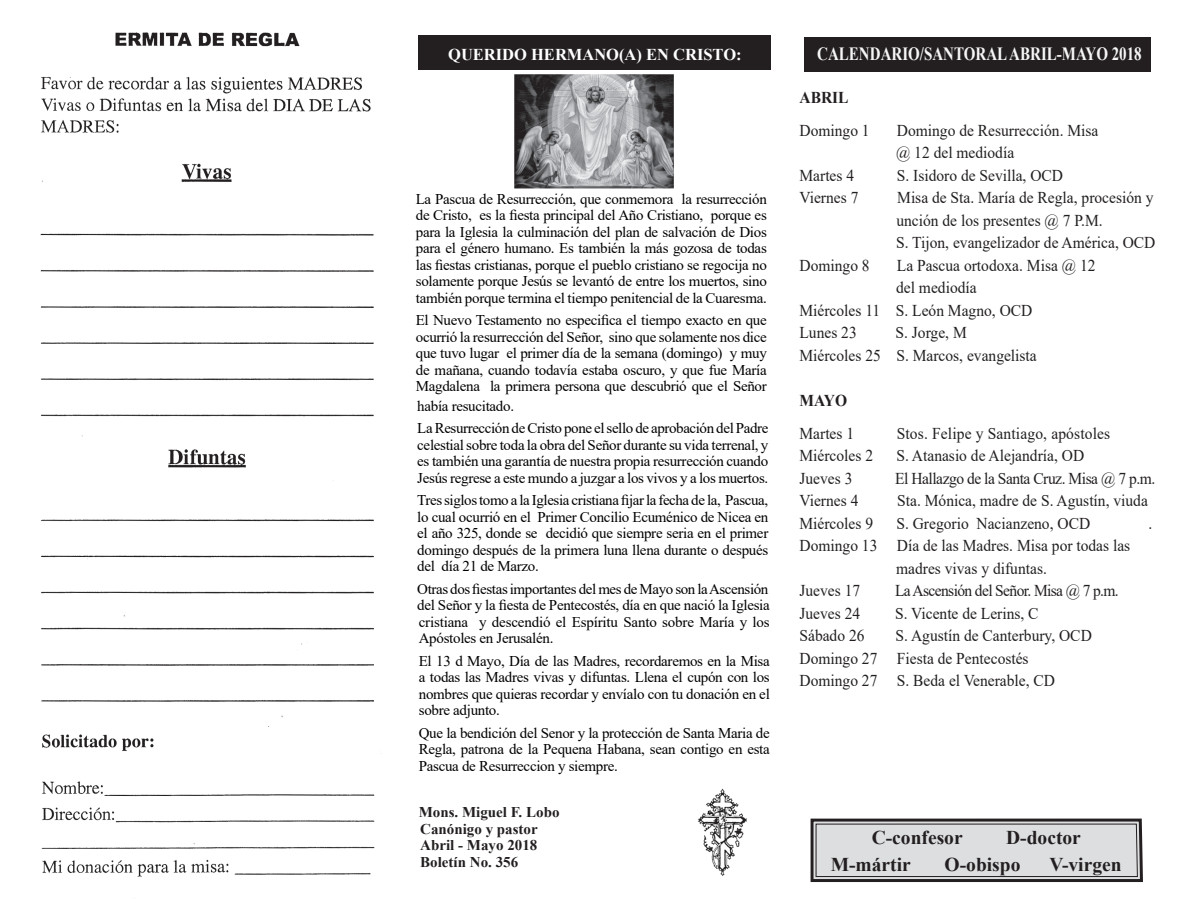
<style>
.page{position:relative;width:1188px;height:918px;background:#fff}
.page>*{position:absolute;margin:0;border:0;box-sizing:border-box;transform-origin:0 0}
.t1{font:700 19.5px "Times New Roman";color:#231f20}
.t2{font:700 18.6px "Times New Roman";color:#f6f6f7;scale:.81 1}
.t3{font:16.5px/22.5px "Times New Roman";color:#231f20;scale:.94 1}
.t4{font:16.5px "Times New Roman";letter-spacing:-.03em;color:#231f20;scale:.94 1}
.t5{font:16.5px "Times New Roman";letter-spacing:-.04em;color:#231f20;scale:.94 1}
.t6{font:700 16.5px "Times New Roman";color:#fff}
.t7{font:700 16.5px "Times New Roman";color:#231f20;scale:.94 1}
.t8{font:14.85px/16.5px "Times New Roman";letter-spacing:-.02em;color:#000;text-align:justify}
.t9{font:700 14.85px "Times New Roman";color:#231f20}
</style>
<div class="page">
<div style="left:418px;top:35px;width:353px;height:35px;background:#231f20"></div>
<div style="left:805px;top:37px;width:346px;height:34px;background:#231f20"></div>
<svg style="left:810px;top:818px;width:333px;height:64px;background:#c2c2c4"></svg>
<img style="left:698px;top:788px;width:49px;height:88px">
<img style="left:40px;top:32px;width:335px;height:845px">
<img style="left:515px;top:75px;width:158px;height:114px">
<p class="t6" style="left:448px;top:42px;width:295px">QUERIDO HERMANO(A) EN CRISTO:</p>
<p class="t8" style="left:416px;top:190px;width:353px">La Pascua de Resurrección, que conmemora la resurrección de Cristo, es la fiesta principal del Año Cristiano, porque es para la Iglesia la culminación del plan de salvación de Dios para el género humano. Es también la más gozosa de todas las fiestas cristianas, porque el pueblo cristiano se regocija no solamente porque Jesús se levantó de entre los muertos, sino también porque termina el tiempo penitencial de la Cuaresma.</p>
<p class="t8" style="left:416px;top:311px;width:353px">El Nuevo Testamento no especifica el tiempo exacto en que ocurrió la resurrección del Señor, sino que solamente nos dice que tuvo lugar el primer día de la semana (domingo) y muy de mañana, cuando todavía estaba oscuro, y que fue María Magdalena la primera persona que descubrió que el Señor</p>
<p class="t8" style="left:417px;top:397px;width:98px">había resucitado.</p>
<p class="t8" style="left:417px;top:419px;width:353px">La Resurrección de Cristo pone el sello de aprobación del Padre celestial sobre toda la obra del Señor durante su vida terrenal, y es también una garantía de nuestra propia resurrección cuando Jesús regrese a este mundo a juzgar a los vivos y a los muertos.</p>
<p class="t8" style="left:417px;top:491px;width:353px">Tres siglos tomo a la Iglesia cristiana fijar la fecha de la, Pascua, lo cual ocurrió en el Primer Concilio Ecuménico de Nicea en el año 325, donde se decidió que siempre seria en el primer domingo después de la primera luna llena durante o después del día 21 de Marzo.</p>
<p class="t8" style="left:417px;top:580px;width:354px">Otras dos fiestas importantes del mes de Mayo son la Ascensión del Señor y la fiesta de Pentecostés, día en que nació la Iglesia cristiana y descendió el Espíritu Santo sobre María y los Apóstoles en Jerusalén.</p>
<p class="t8" style="left:419px;top:652px;width:353px">El 13 d Mayo, Día de las Madres, recordaremos en la Misa a todas las Madres vivas y difuntas. Llena el cupón con los nombres que quieras recordar y envíalo con tu donación en el sobre adjunto.</p>
<p class="t8" style="left:419px;top:724px;width:353px">Que la bendición del Senor y la protección de Santa Maria de Regla, patrona de la Pequena Habana, sean contigo en esta Pascua de Resurreccion y siempre.</p>
<p class="t9" style="left:419px;top:801px;width:142px">Mons. Miguel F. Lobo</p>
<p class="t9" style="left:420px;top:818px;width:119px">Canónigo y pastor</p>
<p class="t9" style="left:420px;top:834px;width:119px">Abril - Mayo 2018</p>
<p class="t9" style="left:420px;top:851px;width:99px">Boletín No. 356</p>
<p class="t2" style="left:817px;top:41px;width:402px">CALENDARIO/SANTORAL ABRIL-MAYO 2018</p>
<p class="t7" style="left:800px;top:85px;width:54px">ABRIL</p>
<p class="t3" style="left:800px;top:118px;width:76px">Domingo 1</p>
<p class="t3" style="left:897px;top:118px;width:216px">Domingo de Resurrección. Misa</p>
<p class="t3" style="left:896px;top:141px;width:127px">@ 12 del mediodía</p>
<p class="t3" style="left:800px;top:163px;width:60px">Martes 4</p>
<p class="t3" style="left:897px;top:163px;width:178px">S. Isidoro de Sevilla, OCD</p>
<p class="t3" style="left:800px;top:186px;width:64px">Viernes 7</p>
<p class="t3" style="left:897px;top:186px;width:274px">Misa de Sta. María de Regla, procesión y</p>
<p class="t3" style="left:896px;top:208px;width:221px">unción de los presentes @ 7 P.M.</p>
<p class="t3" style="left:896px;top:231px;width:277px">S. Tijon, evangelizador de América, OCD</p>
<p class="t3" style="left:800px;top:253px;width:76px">Domingo 8</p>
<p class="t3" style="left:897px;top:253px;width:213px">La Pascua ortodoxa. Misa @ 12</p>
<p class="t3" style="left:896px;top:276px;width:87px">del mediodía</p>
<p class="t3" style="left:800px;top:298px;width:249px">Miércoles 11 S. León Magno, OCD</p>
<p class="t3" style="left:800px;top:321px;width:62px">Lunes 23</p>
<p class="t3" style="left:896px;top:321px;width:77px">S. Jorge, M</p>
<p class="t3" style="left:800px;top:343px;width:254px">Miércoles 25 S. Marcos, evangelista</p>
<p class="t7" style="left:800px;top:388px;width:52px">MAYO</p>
<p class="t3" style="left:800px;top:421px;width:60px">Martes 1</p>
<p class="t3" style="left:897px;top:421px;width:229px">Stos. Felipe y Santiago, apóstoles</p>
<p class="t3" style="left:800px;top:444px;width:80px">Miércoles 2</p>
<p class="t3" style="left:896px;top:444px;width:201px">S. Atanasio de Alejandría, OD</p>
<p class="t3" style="left:800px;top:466px;width:58px">Jueves 3</p>
<p class="t4" style="left:895px;top:466px;width:278px">El Hallazgo de la Santa Cruz. Misa @ 7 p.m.</p>
<p class="t3" style="left:800px;top:489px;width:64px">Viernes 4</p>
<p class="t3" style="left:897px;top:489px;width:268px">Sta. Mónica, madre de S. Agustín, viuda</p>
<p class="t3" style="left:800px;top:511px;width:80px">Miércoles 9</p>
<p class="t3" style="left:896px;top:511px;width:208px">S. Gregorio Nacianzeno, OCD</p>
<p class="t3" style="left:1148px;top:511px;width:6px">.</p>
<p class="t3" style="left:896px;top:534px;width:251px;text-indent:-97px">Domingo 13 Día de las Madres. Misa por todas las madres vivas y difuntas.</p>
<p class="t3" style="left:800px;top:579px;width:66px">Jueves 17</p>
<p class="t5" style="left:895px;top:579px;width:240px">La Ascensión del Señor. Misa @ 7 p.m.</p>
<p class="t3" style="left:800px;top:601px;width:66px">Jueves 24</p>
<p class="t3" style="left:895px;top:601px;width:154px">S. Vicente de Lerins, C</p>
<p class="t3" style="left:800px;top:624px;width:71px">Sábado 26</p>
<p class="t3" style="left:896px;top:624px;width:210px">S. Agustín de Canterbury, OCD</p>
<p class="t3" style="left:800px;top:646px;width:245px">Domingo 27 Fiesta de Pentecostés</p>
<p class="t3" style="left:800px;top:669px;width:273px">Domingo 27 S. Beda el Venerable, CD</p>
<p class="t1" style="left:872px;top:823px;width:92px">C-confesor</p>
<p class="t1" style="left:1006px;top:823px;width:76px">D-doctor</p>
<p class="t1" style="left:831px;top:850px;width:82px">M-mártir</p>
<p class="t1" style="left:945px;top:850px;width:77px">O-obispo</p>
<p class="t1" style="left:1049px;top:850px;width:74px">V-virgen</p>
</div>
